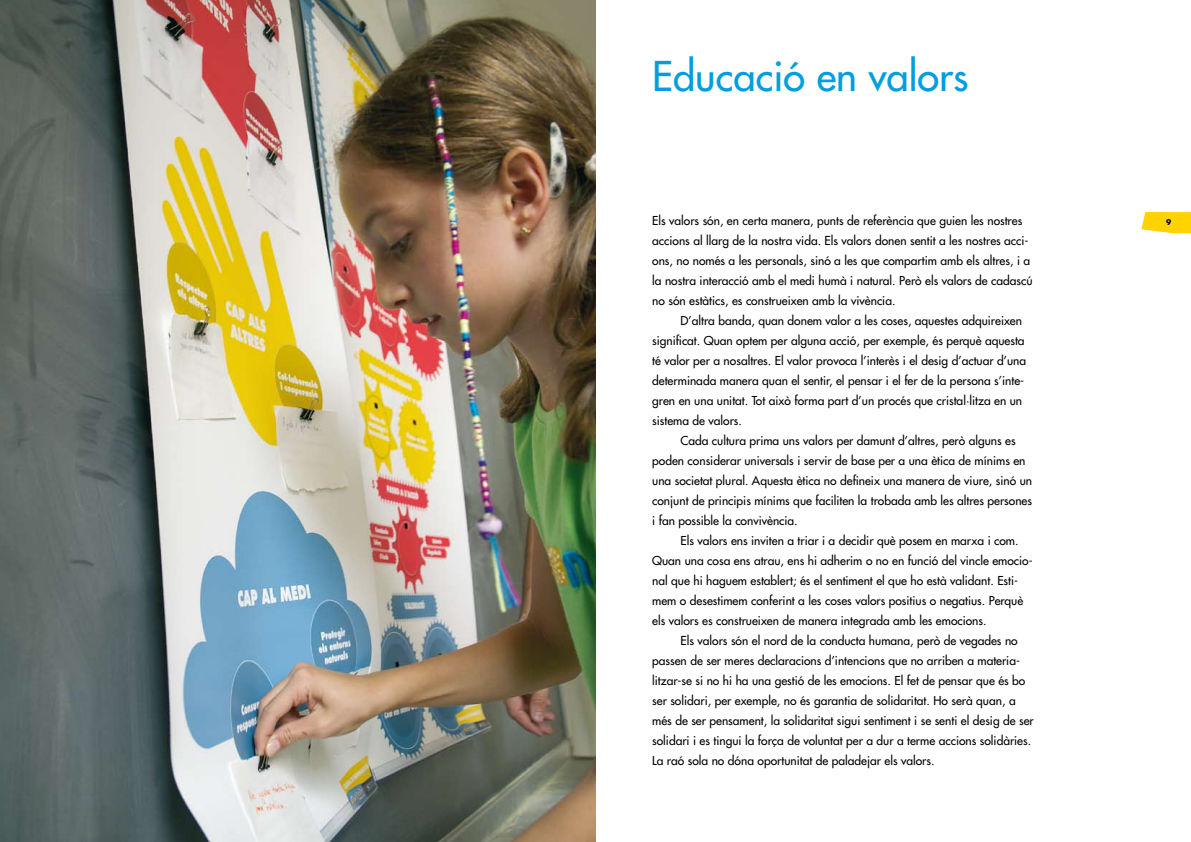
<style>
.page{position:relative;width:1191px;height:842px;background:#fff}
.page>*{position:absolute;margin:0;border:0;box-sizing:border-box;transform-origin:0 0}
.t1{font:40px "Futura LT";color:#009ee0}
.t2{font:12px/20px "Futura LT";color:#000}
.t3{font:700 7.5px "Futura LT";color:#000}
</style>
<div class="page">
<svg style="left:1141px;top:212px;width:50px;height:21px"></svg>
<img style="left:0;top:0;width:595px;height:842px">
<h1 class="t1" style="left:652px;top:50px;width:318px">Educació en valors</h1>
<p class="t2" style="left:652px;top:210px;width:371px">Els valors són, en certa manera, punts de referència que guien les nostres</p>
<p class="t3" style="left:1166px;top:217px;width:7px">9</p>
<p class="t2" style="left:652px;top:230px;width:382px">accions al llarg de la nostra vida. Els valors donen sentit a les nostres acci&shy;ons, no només a les personals, sinó a les que compartim amb els altres, i a la nostra interacció amb el medi humà i natural. Però els valors de cadascú no són estàtics, es construeixen amb la vivència.</p>
<p class="t2" style="left:652px;top:310px;width:375px;text-indent:28px">D’altra banda, quan donem valor a les coses, aquestes adquireixen significat. Quan optem per alguna acció, per exemple, és perquè aquesta té valor per a nosaltres. El valor provoca l’interès i el desig d’actuar d’una determinada manera quan el sentir, el pensar i el fer de la persona s’inte&shy;gren en una unitat. Tot això forma part d’un procés que cristal·litza en un sistema de valors.</p>
<p class="t2" style="left:652px;top:430px;width:381px;text-indent:28px">Cada cultura prima uns valors per damunt d’altres, però alguns es poden considerar universals i servir de base per a una ètica de mínims en una societat plural. Aquesta ètica no defineix una manera de viure, sinó un conjunt de principis mínims que faciliten la trobada amb les altres persones i fan possible la convivència.</p>
<p class="t2" style="left:652px;top:530px;width:382px;text-indent:28px">Els valors ens inviten a triar i a decidir què posem en marxa i com.<br>Quan una cosa ens atrau, ens hi adherim o no en funció del vincle emocio&shy;nal que hi haguem establert; és el sentiment el que ho està validant. Esti&shy;mem o desestimem conferint a les coses valors positius o negatius. Perquè els valors es construeixen de manera integrada amb les emocions.</p>
<p class="t2" style="left:652px;top:631px;width:383px;text-indent:28px">Els valors són el nord de la conducta humana, però de vegades no passen de ser meres declaracions d’intencions que no arriben a materia&shy;litzar-se si no hi ha una gestió de les emocions. El fet de pensar que és bo ser solidari, per exemple, no és garantia de solidaritat. Ho serà quan, a més de ser pensament, la solidaritat sigui sentiment i se senti el desig de ser solidari i es tingui la força de voluntat per a dur a terme accions solidàries.<br>La raó sola no dóna oportunitat de paladejar els valors.</p>
</div>
